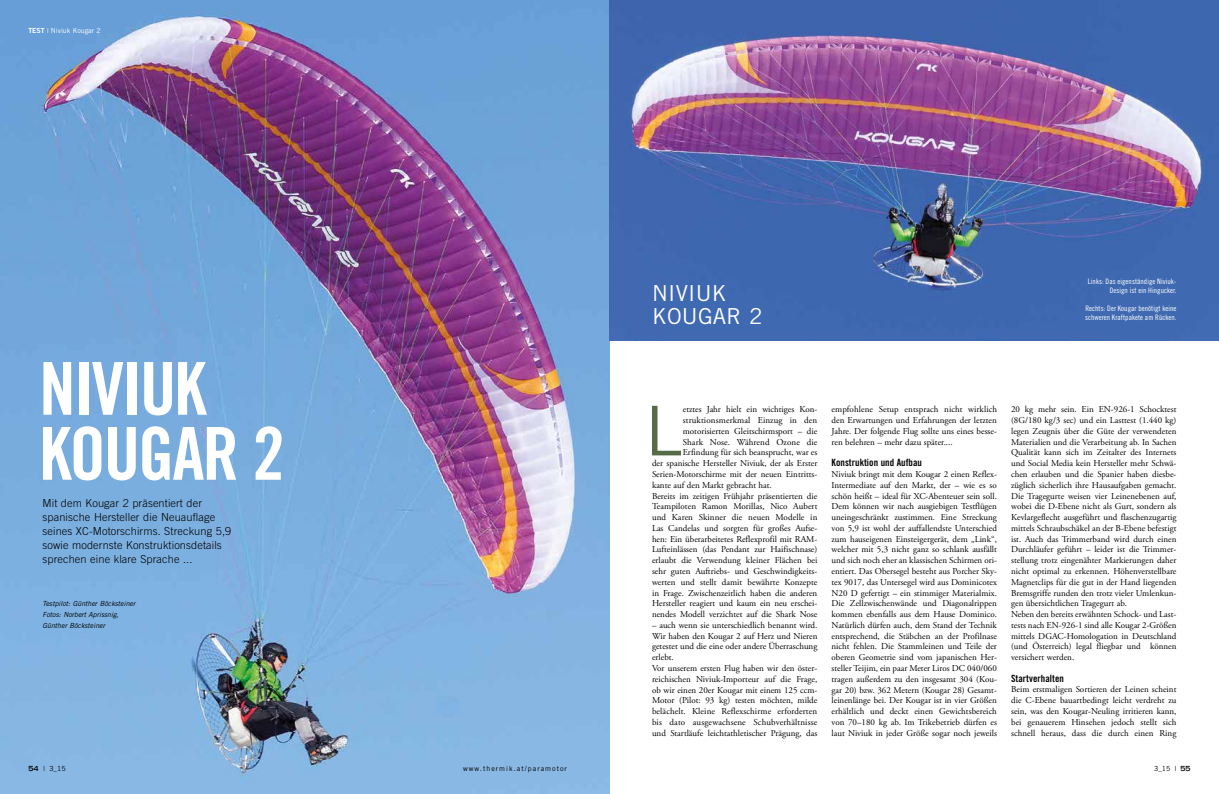
<style>
.page{position:relative;width:1219px;height:794px;background:#fff}
.page>*{position:absolute;margin:0;border:0;box-sizing:border-box;transform-origin:0 0}
.t1{font:73px/65px "Trade Gothic LT Std Bd Cn 20";letter-spacing:-.03em;color:#fff}
.t2{font:68.7px "Trade Gothic LT Std";color:#566b48}
.t3{font:22px/23px "Trade Gothic LT Std";letter-spacing:.01em;color:#fff}
.t4{font:300 11px/14px "Trade Gothic LT Std";letter-spacing:.01em;color:#000}
.t5{font:10px "Trade Gothic LT Std Bd Cn 20";letter-spacing:.005em;color:#000}
.t6{font:9px/10.8px "Adobe Garamond Pro";color:#000;text-align:justify}
.t7{font:7.5px/9px "Trade Gothic LT Std Cn 18";letter-spacing:.01em;color:#fff;text-align:right}
.t8{font:italic 7px/10.8px "Trade Gothic LT Std";color:#000}
.t9{font:7px "Trade Gothic LT Std";letter-spacing:.15em;color:#000}
.t10{font:7px "Trade Gothic LT Std";color:#fff}
.s1{font-family:"Trade Gothic LT Std Bd 2"}
.s2{font-weight:700;font-stretch:expanded}
</style>
<div class="page">
<img style="left:0;top:0;width:609px;height:794px">
<img style="left:609px;top:0;width:610px;height:340px">
<p class="t10" style="left:28px;top:27px;width:74px"><span class="s1">TEST</span> | Niviuk Kougar 2</p>
<h1 class="t1" style="left:39px;top:356px;width:247px">NIVIUK<br>KOUGAR 2</h1>
<p class="t4" style="left:43px;top:496px;width:190px">Mit dem Kougar 2 präsentiert der spanische Hersteller die Neuauflage seines XC-Motorschirms. Streckung 5,9 sowie modernste Konstruktionsdetails sprechen eine klare Sprache ...</p>
<p class="t8" style="left:43px;top:598px;width:94px">Testpilot: Günther Böcksteiner<br>Fotos: Norbert Aprissnig,<br>Günther Böcksteiner</p>
<p class="t9" style="left:28px;top:764px;width:39px"><span class="s2">54</span> | 3_15</p>
<p class="t9" style="left:463px;top:764px;width:105px">www.thermik.at/paramotor</p>
<h3 class="t3" style="left:652px;top:282px;width:112px">NIVIUK<br>KOUGAR 2</h3>
<p class="t7" style="left:1088px;top:277px;width:90px">Links: Das eigenständige Niviuk-<br>Design ist ein Hingucker.</p>
<p class="t7" style="left:1085px;top:304px;width:93px;text-align:left">Rechts: Der Kougar benötigt keine schweren Kraftpakete am Rücken.</p>
<h2 class="t2" style="left:645px;top:389px;width:40px">L</h2>
<p class="t6" style="left:683px;top:404px;width:136px">etztes Jahr hielt ein wichtiges Kon-</p>
<p class="t6" style="left:683px;top:415px;width:136px">struktionsmerkmal Einzug in den</p>
<p class="t6" style="left:683px;top:426px;width:136px">motorisierten Gleitschirmsport – die</p>
<p class="t6" style="left:683px;top:437px;width:136px">Shark Nose. Während Ozone die</p>
<p class="t6" style="left:683px;top:447px;width:136px">Erfindung für sich beansprucht, war es</p>
<p class="t6" style="left:652px;top:458px;width:167px">der spanische Hersteller Niviuk, der als Erster</p>
<p class="t6" style="left:652px;top:469px;width:167px">Serien-Motorschirme mit der neuen Eintritts-</p>
<p class="t6" style="left:652px;top:480px;width:121px">kante auf den Markt gebracht hat.</p>
<p class="t6" style="left:652px;top:490px;width:167px">Bereits im zeitigen Frühjahr präsentierten die</p>
<p class="t6" style="left:652px;top:501px;width:167px">Teampiloten Ramon Morillas, Nico Aubert</p>
<p class="t6" style="left:652px;top:512px;width:167px">und Karen Skinner die neuen Modelle in</p>
<p class="t6" style="left:652px;top:523px;width:167px">Las Candelas und sorgten für großes Aufse-</p>
<p class="t6" style="left:652px;top:534px;width:167px">hen: Ein überarbeitetes Reflexprofil mit RAM-</p>
<p class="t6" style="left:652px;top:544px;width:167px">Lufteinlässen (das Pendant zur Haifischnase)</p>
<p class="t6" style="left:652px;top:555px;width:167px">erlaubt die Verwendung kleiner Flächen bei</p>
<p class="t6" style="left:652px;top:566px;width:167px">sehr guten Auftriebs- und Geschwindigkeits-</p>
<p class="t6" style="left:652px;top:577px;width:167px">werten und stellt damit bewährte Konzepte</p>
<p class="t6" style="left:652px;top:587px;width:167px">in Frage. Zwischenzeitlich haben die anderen</p>
<p class="t6" style="left:652px;top:598px;width:167px">Hersteller reagiert und kaum ein neu erschei-</p>
<p class="t6" style="left:652px;top:609px;width:167px">nendes Modell verzichtet auf die Shark Nose</p>
<p class="t6" style="left:652px;top:620px;width:167px;text-align:left">– auch wenn sie unterschiedlich benannt wird.<br>Wir haben den Kougar 2 auf Herz und Nieren getestet und die eine oder andere Überraschung erlebt.<br>Vor unserem ersten Flug haben wir den öster&shy;reichischen Niviuk-Importeur auf die Frage, ob wir einen 20er Kougar mit einem 125 ccm-Motor (Pilot: 93 kg) testen möchten, milde belächelt. Kleine Reflexschirme erforderten bis dato ausgewachsene Schubverhältnisse und Startläufe leichtathletischer Prägung, das</p>
<p class="t6" style="left:832px;top:404px;width:167px">empfohlene Setup entsprach nicht wirklich den Erwartungen und Erfahrungen der letzten Jahre. Der folgende Flug sollte uns eines besse&shy;ren belehren – mehr dazu später....</p>
<p class="t5" style="left:831px;top:456px;width:92px">Konstruktion und Aufbau</p>
<p class="t6" style="left:831px;top:469px;width:167px">Niviuk bringt mit dem Kougar 2 einen Reflex-Intermediate auf den Markt, der – wie es so schön heißt – ideal für XC-Abenteuer sein soll.<br>Dem können wir nach ausgiebigen Testflügen uneingeschränkt zustimmen. Eine Streckung von 5,9 ist wohl der auffallendste Unterschied zum hauseigenen Einsteigergerät, dem „Link“, welcher mit 5,3 nicht ganz so schlank ausfällt und sich noch eher an klassischen Schirmen ori&shy;entiert. Das Obersegel besteht aus Porcher Sky&shy;tex 9017, das Untersegel wird aus Dominicotex N20 D gefertigt – ein stimmiger Materialmix.<br>Die Zellzwischenwände und Diagonalrippen kommen ebenfalls aus dem Hause Dominico.<br>Natürlich dürfen auch, dem Stand der Technik entsprechend, die Stäbchen an der Profilnase nicht fehlen. Die Stammleinen und Teile der oberen Geometrie sind vom japanischen Her&shy;steller Teijim, ein paar Meter Liros DC 040/060 tragen außerdem zu den insgesamt 304 (Kou&shy;gar 20) bzw. 362 Metern (Kougar 28) Gesamt&shy;leinenlänge bei. Der Kougar ist in vier Größen erhältlich und deckt einen Gewichtsbereich von 70–180 kg ab. Im Trikebetrieb dürfen es laut Niviuk in jeder Größe sogar noch jeweils</p>
<p class="t6" style="left:1011px;top:404px;width:167px;text-align:left">20 kg mehr sein. Ein EN-926-1 Schocktest (8G/180 kg/3 sec) und ein Lasttest (1.440 kg) legen Zeugnis über die Güte der verwendeten Materialien und die Verarbeitung ab. In Sachen Qualität kann sich im Zeitalter des Internets und Social Media kein Hersteller mehr Schwä&shy;chen erlauben und die Spanier haben diesbe&shy;züglich sicherlich ihre Hausaufgaben gemacht.<br>Die Tragegurte weisen vier Leinenebenen auf, wobei die D-Ebene nicht als Gurt, sondern als Kevlargeflecht ausgeführt und flaschenzugartig mittels Schraubschäkel an der B-Ebene befestigt ist. Auch das Trimmerband wird durch einen Durchläufer geführt – leider ist die Trimmer&shy;stellung trotz eingenähter Markierungen daher nicht optimal zu erkennen. Höhenverstellbare Magnetclips für die gut in der Hand liegenden Bremsgriffe runden den trotz vieler Umlenkun&shy;gen übersichtlichen Tragegurt ab.<br>Neben den bereits erwähnten Schock- und Last&shy;tests nach EN-926-1 sind alle Kougar 2-Größen mittels DGAC-Homologation in Deutschland (und Österreich) legal fliegbar und können versichert werden.</p>
<p class="t5" style="left:1011px;top:672px;width:54px">Startverhalten</p>
<p class="t6" style="left:1011px;top:684px;width:167px">Beim erstmaligen Sortieren der Leinen scheint die C-Ebene bauartbedingt leicht verdreht zu sein, was den Kougar-Neuling irritieren kann, bei genauerem Hinsehen jedoch stellt sich schnell heraus, dass die durch einen Ring</p>
<p class="t9" style="left:1154px;top:764px;width:38px">3_15 | <span class="s2">55</span></p>
</div>
